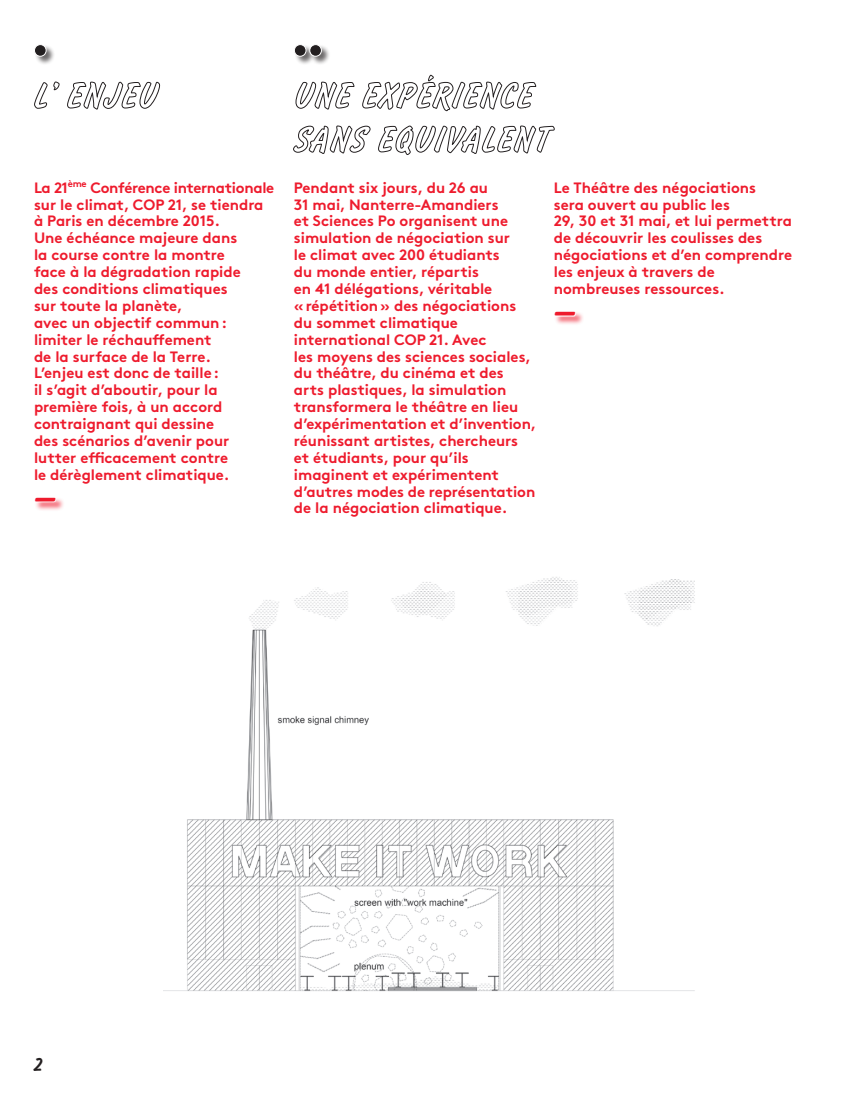
<style>
.page{position:relative;width:851px;height:1106px;background:#fff}
.page>*{position:absolute;margin:0;border:0;box-sizing:border-box;transform-origin:0 0}
.ANNEXE___TITRE{font:39px "Flash D Ligh";color:#ee1b2d}
.SPECTACLE___AUTEUR{font:19.5px "Flash D Ligh";color:#231f20}
.SPECTACLE___TEXTE{font:700 15px/16.8px "Brown";color:#ee1b2d}
</style>
<div class="page">
<svg style="left:293px;top:74px;width:262px;height:81px"></svg>
<svg style="left:34px;top:81px;width:26px;height:28px"></svg>
<svg style="left:67px;top:81px;width:93px;height:29px"></svg>
<div style="left:34px;top:497px;width:31px;height:14px;background:#ee1b2d;opacity:.67"></div>
<svg style="left:34px;top:497px;width:23px;height:6px"></svg>
<div style="left:554px;top:311px;width:31px;height:15px;background:#ee1b2d;opacity:.67"></div>
<svg style="left:554px;top:311px;width:23px;height:6px"></svg>
<div style="left:294px;top:44px;width:37px;height:22px;background:#231f20;opacity:.66"></div>
<svg style="left:294px;top:44px;width:28px;height:13px"></svg>
<div style="left:34px;top:44px;width:21px;height:22px;background:#231f20;opacity:.66"></div>
<svg style="left:34px;top:44px;width:13px;height:13px"></svg>
<img style="left:164px;top:577px;width:531px;height:415px">
<div style="left:341px;top:787px;width:114px;height:23px;background:#fff"></div>
<p class="SPECTACLE___TEXTE" style="left:34px;top:177px;width:242px">La 21<sup>ème</sup> Conférence internationale sur le climat, COP 21, se tiendra à Paris en décembre 2015.</p>
<p class="SPECTACLE___TEXTE" style="left:34px;top:228px;width:208px">Une échéance majeure dans la course contre la montre face à la dégradation rapide des conditions climatiques sur toute la planète,<br>avec un objectif commun: limiter le réchauffement<br>de la surface de la Terre.<br>L’enjeu est donc de taille:<br>il s’agit d’aboutir, pour la première fois, à un accord contraignant qui dessine des scénarios d’avenir pour lutter efficacement contre le dérèglement climatique.</p>
<p class="ANNEXE___TITRE" style="left:34px;top:476px;width:22px">—</p>
<p class="SPECTACLE___TEXTE" style="left:294px;top:177px;width:244px">Pendant six jours, du 26 au<br>31 mai, Nanterre‑Amandiers<br>et Sciences Po organisent une simulation de négociation sur<br>le climat avec 200 étudiants<br>du monde entier, répartis<br>en 41 délégations, véritable «répétition» des négociations du sommet climatique international COP 21. Avec<br>les moyens des sciences sociales, du théâtre, du cinéma et des arts plastiques, la simulation transformera le théâtre en lieu d’expérimentation et d’invention, réunissant artistes, chercheurs et étudiants, pour qu’ils imaginent et expérimentent d’autres modes de représentation de la négociation climatique.</p>
<p class="SPECTACLE___TEXTE" style="left:553px;top:177px;width:240px">Le Théâtre des négociations<br>sera ouvert au public les<br>29, 30 et 31 mai, et lui permettra de découvrir les coulisses des négociations et d’en comprendre les enjeux à travers de nombreuses ressources.</p>
<p class="ANNEXE___TITRE" style="left:553px;top:290px;width:22px">—</p>
<p class="SPECTACLE___AUTEUR" style="left:34px;top:1053px;width:9px">2</p>
</div>
